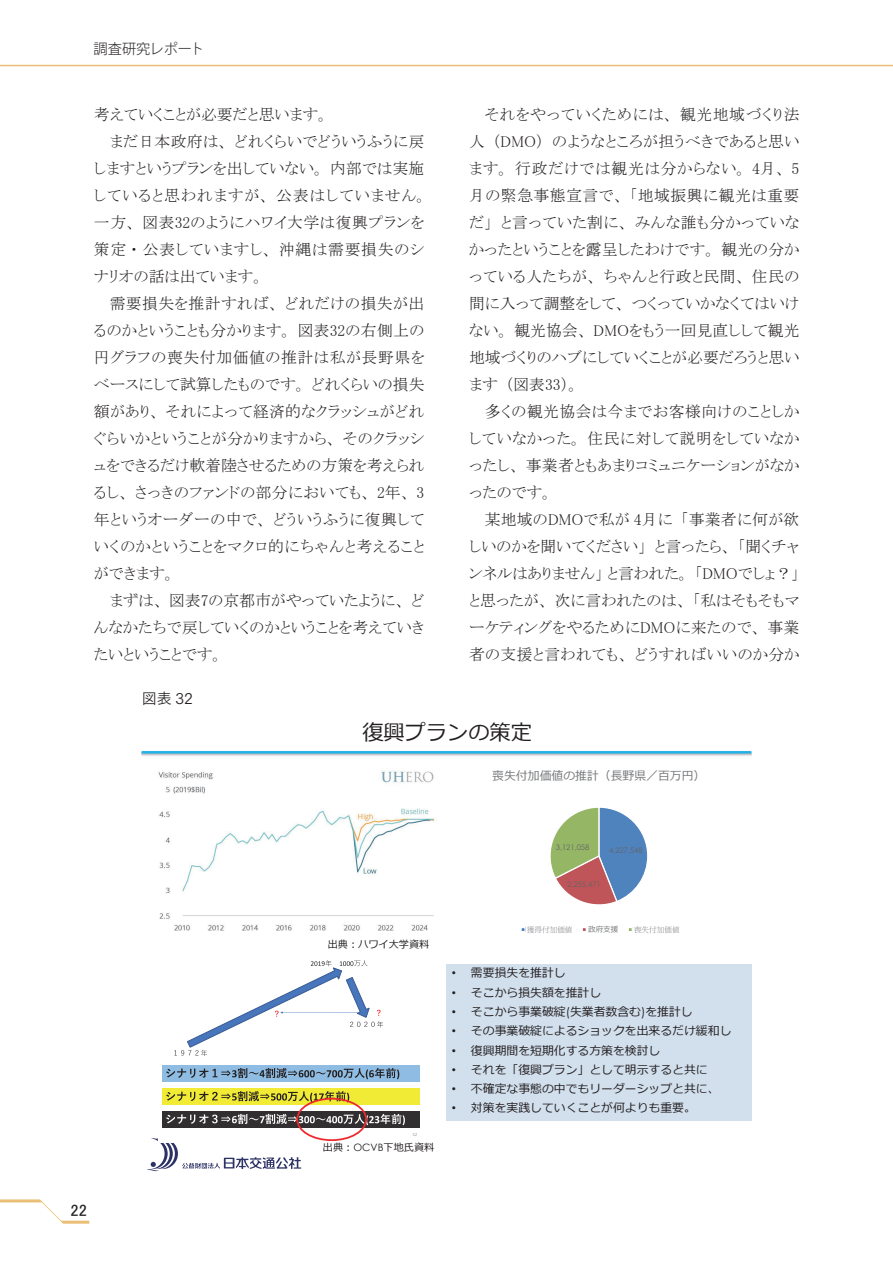
<style>
.page{position:relative;width:893px;height:1263px;background:#fff}
.page>*{position:absolute;margin:0;border:0;box-sizing:border-box;transform-origin:0 0}
.t1{font:21.15px "Meiryo";color:#231f20}
.t2{font:16.5px "MS P Gothic";color:#231f20}
.t3{font:15.75px/27px "MS P Mincho";letter-spacing:.025em;color:#231f20;text-align:justify}
.t4{font:15.75px "MS P Mincho";letter-spacing:.005em;color:#231f20}
.t5{font:15.75px "MS P Mincho";color:#231f20}
.t6{font:15.75px "MS P Mincho";letter-spacing:.065em;color:#231f20}
.t7{font:15.75px "MS P Mincho";letter-spacing:.05em;color:#231f20}
.t8{font:15px "Tsuku Go Pro R";color:#231f20}
.t9{font:300 14.25px "Koz Go Pro";color:#231f20}
.t10{font:11.85px "Meiryo";color:#231f20}
.t11{font:11.85px "Meiryo";color:#76787b}
.t12{font:10.2px "Meiryo";color:#231f20}
.t13{font:7.65px "Century Gothic";color:#636366}
.t14{font:7.65px "P Ming Li U";color:#76787b}
.t15{font:7.65px "Meiryo";color:#76787b}
.s1{font-family:"Century Gothic"}
.s2{font-family:"Arial"}
</style>
<div class="page">
<svg style="left:147px;top:1138px;width:154px;height:33px"></svg>
<img style="left:142px;top:753px;width:609px;height:3px">
<hr style="left:142px;top:751px;width:609px;height:2px;background:#23b2e7">
<img style="left:158px;top:771px;width:278px;height:160px">
<div style="left:158px;top:959px;width:275px;height:184px;background:#fff"></div>
<div style="left:162px;top:1111px;width:258px;height:16px;background:#312f30"></div>
<svg style="left:166px;top:1114px;width:239px;height:11px"></svg>
<svg style="left:162px;top:1088px;width:258px;height:17px"></svg>
<svg style="left:162px;top:1065px;width:258px;height:17px"></svg>
<svg style="left:412px;top:1133px;width:5px;height:3px"></svg>
<svg style="left:174px;top:960px;width:209px;height:96px"></svg>
<div style="left:296px;top:1098px;width:71px;height:43px;border:2px solid #ee292d;border-radius:50%"></div>
<svg style="left:550px;top:807px;width:98px;height:98px"></svg>
<svg style="left:521px;top:927px;width:5px;height:5px"></svg>
<svg style="left:582px;top:927px;width:5px;height:4px"></svg>
<svg style="left:628px;top:927px;width:5px;height:4px"></svg>
<div style="left:446px;top:964px;width:305px;height:157px;background:#d2dfed"></div>
<hr style="left:0;top:65px;width:893px;height:1px;background:#eabf75">
<svg style="left:0;top:1199px;width:89px;height:25px"></svg>
<p class="t9" style="left:94px;top:39px;width:112px">調査研究レポート</p>
<p class="t5" style="left:94px;top:106px;width:236px">考えていくことが必要だと思います。</p>
<p class="t3" style="left:110px;top:128px;width:316px">まだ日本政府は、どれくらいでどういうふうに戻</p>
<p class="t3" style="left:94px;top:155px;width:332px">しますというプランを出していない。内部では実施</p>
<p class="t6" style="left:94px;top:187px;width:335px">していると思われますが、公表はしていません。</p>
<p class="t3" style="left:94px;top:209px;width:332px">一方、図表32のようにハワイ大学は復興プランを</p>
<p class="t7" style="left:94px;top:241px;width:332px">策定・公表していますし、沖縄は需要損失のシ</p>
<p class="t5" style="left:94px;top:268px;width:171px">ナリオの話は出ています。</p>
<p class="t3" style="left:110px;top:290px;width:316px">需要損失を推計すれば、どれだけの損失が出</p>
<p class="t3" style="left:94px;top:317px;width:332px">るのかということも分かります。図表32の右側上の</p>
<p class="t3" style="left:94px;top:344px;width:332px">円グラフの喪失付加価値の推計は私が長野県を</p>
<p class="t4" style="left:94px;top:376px;width:332px">ベースにして試算したものです。どれくらいの損失</p>
<p class="t3" style="left:94px;top:398px;width:332px">額があり、それによって経済的なクラッシュがどれ</p>
<p class="t3" style="left:94px;top:425px;width:332px">ぐらいかということが分かりますから、そのクラッシ</p>
<p class="t4" style="left:94px;top:457px;width:332px">ュをできるだけ軟着陸させるための方策を考えられ</p>
<p class="t3" style="left:94px;top:479px;width:332px">るし、さっきのファンドの部分においても、 2年、 3</p>
<p class="t3" style="left:94px;top:506px;width:332px">年というオーダーの中で、どういうふうに復興して</p>
<p class="t3" style="left:94px;top:533px;width:332px">いくのかということをマクロ的にちゃんと考えること</p>
<p class="t3" style="left:94px;top:560px;width:83px">ができます。</p>
<p class="t5" style="left:110px;top:592px;width:316px">まずは、図表7の京都市がやっていたように、ど</p>
<p class="t4" style="left:94px;top:619px;width:332px">んなかたちで戻していくのかということを考えていき</p>
<p class="t5" style="left:94px;top:646px;width:131px">たいということです。</p>
<p class="t8" style="left:142px;top:686px;width:53px">図表 32</p>
<p class="t3" style="left:469px;top:101px;width:332px;text-indent:16px">それをやっていくためには、観光地域づくり法人（DMO）のようなところが担うべきであると思います。行政だけでは観光は分からない。 4月、 5月の緊急事態宣言で、「地域振興に観光は重要だ」と言っていた割に、みんな誰も分かっていなかったということを露呈したわけです。観光の分かっている人たちが、ちゃんと行政と民間、住民の間に入って調整をして、つくっていかなくてはいけない。観光協会、 DMOをもう一回見直しして観光地域づくりのハブにしていくことが必要だろうと思います（図表33）。</p>
<p class="t3" style="left:469px;top:398px;width:332px;text-indent:16px">多くの観光協会は今までお客様向けのことしかしていなかった。住民に対して説明をしていなかったし、事業者ともあまりコミュニケーションがなかったのです。</p>
<p class="t3" style="left:469px;top:505px;width:332px;text-indent:16px">某地域のDMOで私が 4月に「事業者に何が欲しいのかを聞いてください」と言ったら、「聞くチャンネルはありません」と言われた。「DMOでしょ？」と思ったが、次に言われたのは、「私はそもそもマーケティングをやるためにDMOに来たので、事業者の支援と言われても、どうすればいいのか分か</p>
<h1 class="t1" style="left:362px;top:718px;width:171px">復興プランの策定</h1>
<p class="t11" style="left:492px;top:768px;width:215px">喪失付加価値の推計（長野県／百万円）</p>
<p class="t2" style="left:71px;top:1202px;width:18px">22</p>
<p class="t12" style="left:328px;top:937px;width:103px">出典：ハワイ大学資料</p>
<p class="t12" style="left:323px;top:1140px;width:113px">出典：<span class="s1">OCVB</span>下地氏資料</p>
<p class="t13" style="left:556px;top:841px;width:35px">3,121,058</p>
<p class="t13" style="left:609px;top:845px;width:35px">4,227,548</p>
<p class="t13" style="left:567px;top:879px;width:35px">2,255,471</p>
<p class="t14" style="left:527px;top:925px;width:47px">獲得付加価値</p>
<p class="t15" style="left:588px;top:923px;width:32px">政府支援</p>
<p class="t14" style="left:634px;top:925px;width:47px">喪失付加価値</p>
<p class="t10" style="left:452px;top:965px;width:115px"><span class="s2">•</span> 需要損失を推計し</p>
<p class="t10" style="left:452px;top:984px;width:151px"><span class="s2">•</span> そこから損失額を推計し</p>
<p class="t10" style="left:452px;top:1003px;width:242px"><span class="s2">•</span> そこから事業破綻<span class="s1">(</span>失業者数含む<span class="s1">)</span>を推計し</p>
<p class="t10" style="left:452px;top:1023px;width:281px"><span class="s2">•</span> その事業破綻によるショックを出来るだけ緩和し</p>
<p class="t10" style="left:452px;top:1042px;width:210px"><span class="s2">•</span> 復興期間を短期化する方策を検討し</p>
<p class="t10" style="left:452px;top:1061px;width:257px"><span class="s2">•</span> それを「復興プラン」として明示すると共に</p>
<p class="t10" style="left:452px;top:1080px;width:269px"><span class="s2">•</span> 不確定な事態の中でもリーダーシップと共に、</p>
<p class="t10" style="left:452px;top:1100px;width:245px"><span class="s2">•</span> 対策を実践していくことが何よりも重要。</p>
</div>
